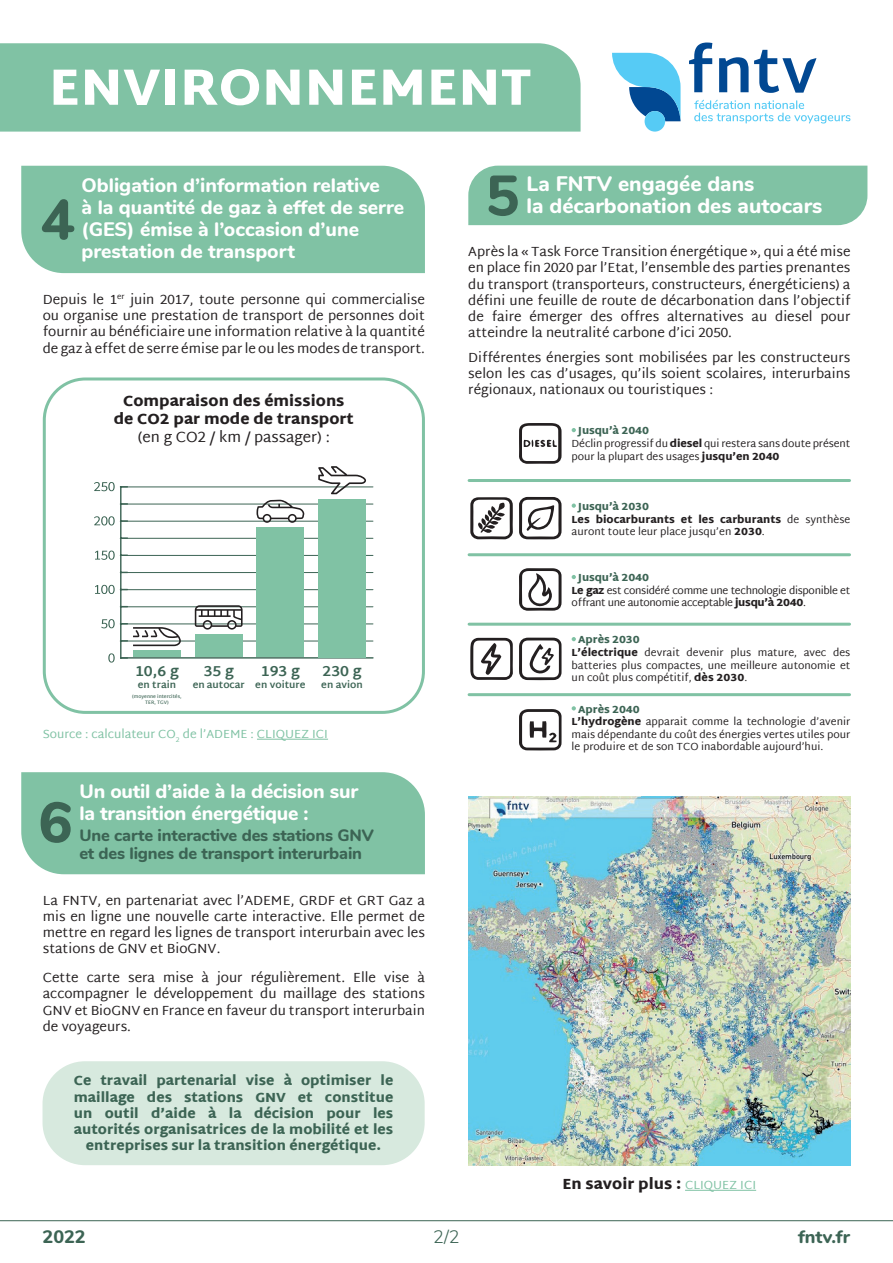
<style>
.page{position:relative;width:893px;height:1263px;background:#fff}
.page>*{position:absolute;margin:0;border:0;box-sizing:border-box;transform-origin:0 0}
.t1{font:800 56.85px "Nunito";color:#3c6454}
.t2{font:900 51.6px "Martel Sans";letter-spacing:.01em;color:#fff}
.t3{font:800 21px "Nunito";color:#fff}
.t4{font:800 19.5px/22.2px "Nunito";color:#fff}
.t5{font:800 18px "Nunito";color:#3c6454}
.t6{font:300 18px "Nunito";color:#3c6454}
.t7{font:800 16.5px "Nunito";letter-spacing:-.01em;color:#3c6454}
.t8{font:900 15px/18px "Martel Sans";color:#231f20;text-align:center}
.t9{font:15px "Martel Sans";color:#231f20}
.t10{font:700 14.7px "Martel Sans";color:#3c6454}
.t11{font:13.5px/16.2px "Martel Sans";color:#231f20;text-align:justify}
.t12{font:900 13.5px/16.2px "Martel Sans";color:#3c6454;text-align:center}
.t13{font:12px "Martel Sans";color:#80c2a4}
.t14{font:10.5px/12.6px "Martel Sans";color:#231f20}
.t15{font:10.5px/12.6px "Martel Sans";letter-spacing:-.03em;color:#231f20}
.t16{font:700 9.75px "Martel Sans";color:#3c6454}
.t17{font:600 4.95px/5.8px "Martel Sans";color:#3c6454;text-align:center}
.s1{font-weight:900;color:#3c6454}
.s2{font-weight:900}
.s3{font-weight:400;font-size:12px;color:#80c2a4}
</style>
<div class="page">
<div style="left:0;top:43px;width:581px;height:89px;background:#80c2a4"></div>
<hr style="left:0;top:1220px;width:893px;height:1px;background:#3c6454">
<div style="left:21px;top:166px;width:404px;height:107px;background:#80c2a4"></div>
<hr style="left:685px;top:1190px;width:71px;height:1px;background:#80c2a4">
<hr style="left:257px;top:739px;width:71px;height:1px;background:#80c2a4">
<div style="left:468px;top:166px;width:399px;height:59px;background:#80c2a4"></div>
<div style="left:21px;top:772px;width:404px;height:102px;background:#80c2a4"></div>
<div style="left:43px;top:1061px;width:382px;height:104px;background:#d7e9de;border-radius:43px"></div>
<svg style="left:572px;top:428px;width:4px;height:4px"></svg>
<img style="left:468px;top:796px;width:382px;height:369px">
<svg style="left:572px;top:706px;width:4px;height:4px"></svg>
<svg style="left:572px;top:637px;width:4px;height:4px"></svg>
<svg style="left:572px;top:575px;width:4px;height:4px"></svg>
<svg style="left:572px;top:503px;width:4px;height:5px"></svg>
<hr style="left:469px;top:479px;width:380px;height:3px;background:#80c2a4">
<hr style="left:469px;top:553px;width:380px;height:3px;background:#80c2a4">
<hr style="left:469px;top:623px;width:380px;height:3px;background:#80c2a4">
<hr style="left:469px;top:693px;width:380px;height:3px;background:#80c2a4">
<svg style="left:519px;top:423px;width:43px;height:41px"></svg>
<svg style="left:519px;top:568px;width:43px;height:43px"></svg>
<svg style="left:519px;top:497px;width:43px;height:42px"></svg>
<svg style="left:519px;top:638px;width:43px;height:42px"></svg>
<svg style="left:519px;top:709px;width:43px;height:41px"></svg>
<svg style="left:470px;top:497px;width:43px;height:42px"></svg>
<svg style="left:470px;top:638px;width:43px;height:42px"></svg>
<div style="left:43px;top:377px;width:382px;height:337px;border:3px solid #80c2a4;border-radius:41px"></div>
<svg style="left:108px;top:653px;width:7px;height:10px"></svg>
<svg style="left:101px;top:619px;width:14px;height:9px"></svg>
<svg style="left:95px;top:585px;width:20px;height:9px"></svg>
<svg style="left:95px;top:550px;width:20px;height:10px"></svg>
<svg style="left:94px;top:516px;width:21px;height:9px"></svg>
<svg style="left:94px;top:482px;width:21px;height:9px"></svg>
<hr style="left:120px;top:487px;width:1px;height:171px;background:#3c6454">
<hr style="left:120px;top:624px;width:253px;height:1px;background:#3c6454">
<hr style="left:120px;top:606px;width:253px;height:1px;background:#3c6454">
<hr style="left:120px;top:589px;width:253px;height:1px;background:#3c6454">
<hr style="left:120px;top:572px;width:253px;height:1px;background:#3c6454">
<hr style="left:120px;top:555px;width:253px;height:1px;background:#3c6454">
<hr style="left:120px;top:538px;width:253px;height:1px;background:#3c6454">
<hr style="left:120px;top:521px;width:253px;height:1px;background:#3c6454">
<hr style="left:120px;top:504px;width:253px;height:1px;background:#3c6454">
<hr style="left:120px;top:487px;width:253px;height:1px;background:#3c6454">
<hr style="left:120px;top:641px;width:253px;height:1px;background:#3c6454">
<hr style="left:121px;top:657px;width:252px;height:2px;background:#3c6454">
<div style="left:133px;top:650px;width:48px;height:7px;background:#80c2a4"></div>
<div style="left:195px;top:634px;width:48px;height:23px;background:#80c2a4"></div>
<div style="left:257px;top:527px;width:47px;height:130px;background:#80c2a4"></div>
<div style="left:318px;top:499px;width:48px;height:158px;background:#80c2a4"></div>
<svg style="left:195px;top:605px;width:48px;height:25px"></svg>
<svg style="left:257px;top:500px;width:47px;height:23px"></svg>
<svg style="left:318px;top:466px;width:48px;height:28px"></svg>
<svg style="left:133px;top:627px;width:48px;height:19px"></svg>
<svg style="left:612px;top:53px;width:68px;height:68px"></svg>
<svg style="left:694px;top:100px;width:156px;height:24px"></svg>
<svg style="left:689px;top:43px;width:23px;height:49px"></svg>
<svg style="left:719px;top:50px;width:97px;height:43px"></svg>
<div style="left:645px;top:111px;width:20px;height:21px;background:#56cbf5;border-radius:50%"></div>
<h2 class="t2" style="left:49px;top:57px;width:484px">ENVIRONNEMENT</h2>
<h3 class="t4" style="left:82px;top:173px;width:324px">Obligation d’information relative<br>à la quantité de gaz à effet de serre (GES) émise à l’occasion d’une prestation de transport</h3>
<h1 class="t1" style="left:41px;top:178px;width:36px">4</h1>
<p class="t11" style="left:43px;top:291px;width:384px">Depuis le 1<sup>er</sup> juin 2017, toute personne qui commercialise ou organise une prestation de transport de personnes doit fournir au bénéficiaire une information relative à la quantité de gaz à effet de serre émise par le ou les modes de transport.</p>
<p class="t8" style="left:114px;top:392px;width:242px">Comparaison des émissions de CO2 par mode de transport</p>
<p class="t9" style="left:138px;top:428px;width:194px">(en g CO2 / km / passager) :</p>
<p class="t10" style="left:135px;top:662px;width:45px">10,6 g</p>
<p class="t16" style="left:138px;top:678px;width:40px">en train</p>
<p class="t17" style="left:132px;top:693px;width:51px">(moyenne intercités,<br>TER, TGV)</p>
<p class="t10" style="left:204px;top:662px;width:32px">35 g</p>
<p class="t16" style="left:193px;top:678px;width:54px">en autocar</p>
<p class="t10" style="left:261px;top:662px;width:41px">193 g</p>
<p class="t16" style="left:255px;top:678px;width:52px">en voiture</p>
<p class="t10" style="left:323px;top:662px;width:41px">230 g</p>
<p class="t16" style="left:321px;top:678px;width:43px">en avion</p>
<p class="t13" style="left:43px;top:727px;width:287px">Source : calculateur CO<sub>2</sub> de l’ADEME : CLIQUEZ ICI</p>
<h1 class="t1" style="left:39px;top:781px;width:36px">6</h1>
<h3 class="t4" style="left:79px;top:779px;width:280px;line-height:21.6px">Un outil d’aide à la décision sur la transition énergétique :</h3>
<p class="t7" style="left:79px;top:823px;width:296px">Une carte interactive des stations GNV</p>
<p class="t7" style="left:79px;top:841px;width:284px">et des lignes de transport interurbain</p>
<p class="t11" style="left:43px;top:892px;width:384px">La FNTV, en partenariat avec l’ADEME, GRDF et GRT Gaz a mis en ligne une nouvelle carte interactive. Elle permet de mettre en regard les lignes de transport interurbain avec les stations de GNV et BioGNV.</p>
<p class="t11" style="left:43px;top:969px;width:384px">Cette carte sera mise à jour régulièrement. Elle vise à accompagner le développement du maillage des stations GNV et BioGNV en France en faveur du transport interurbain de voyageurs.</p>
<p class="t12" style="left:74px;top:1073px;width:321px">Ce travail partenarial vise à optimiser le maillage des stations GNV et constitue un outil d’aide à la décision pour les autorités organisatrices de la mobilité et les entreprises sur la transition énergétique.</p>
<h1 class="t1" style="left:486px;top:154px;width:36px">5</h1>
<h3 class="t3" style="left:526px;top:168px;width:229px">La FNTV engagée dans</h3>
<h3 class="t3" style="left:526px;top:190px;width:297px">la décarbonation des autocars</h3>
<p class="t11" style="left:468px;top:243px;width:384px">Après la « Task Force Transition énergétique », qui a été mise en place fin 2020 par l’Etat, l’ensemble des parties prenantes du transport (transporteurs, constructeurs, énergéticiens) a défini une feuille de route de décarbonation dans l’objectif de faire émerger des offres alternatives au diesel pour atteindre la neutralité carbone d’ici 2050.</p>
<p class="t11" style="left:468px;top:349px;width:384px">Différentes énergies sont mobilisées par les constructeurs selon les cas d’usages, qu’ils soient scolaires, interurbains régionaux, nationaux ou touristiques :</p>
<p class="t14" style="left:572px;top:424px;width:280px;text-indent:7px"><span class="s1">Jusqu’à 2040<br></span>Déclin progressif du <span class="s2">diesel</span> qui restera sans doute présent pour la plupart des usages <span class="s2">jusqu’en 2040</span></p>
<p class="t14" style="left:572px;top:500px;width:280px;text-indent:7px"><span class="s1">Jusqu’à 2030<br></span><span class="s2">Les biocarburants et les carburants</span> de synthèse auront toute leur place jusqu’en <span class="s2">2030</span>.</p>
<p class="t15" style="left:572px;top:571px;width:280px;text-indent:7px"><span class="s1">Jusqu’à 2040<br></span><span class="s2">Le gaz</span> est considéré comme une technologie disponible et offrant une autonomie acceptable <span class="s2">jusqu’à 2040</span>.</p>
<p class="t14" style="left:572px;top:633px;width:280px;text-indent:7px"><span class="s1">Après 2030<br></span><span class="s2">L’électrique</span> devrait devenir plus mature, avec des batteries plus compactes, une meilleure autonomie et un coût plus compétitif, <span class="s2">dès 2030</span>.</p>
<p class="t14" style="left:572px;top:703px;width:280px;text-indent:7px"><span class="s1">Après 2040<br></span><span class="s2">L’hydrogène</span> apparait comme la technologie d’avenir mais dépendante du coût des énergies vertes utiles pour le produire et de son TCO inabordable aujourd’hui.</p>
<p class="t8" style="left:562px;top:1175px;width:195px">En savoir plus : <span class="s3">CLIQUEZ ICI</span></p>
<h3 class="t6" style="left:433px;top:1223px;width:28px">2/2</h3>
<h3 class="t5" style="left:43px;top:1223px;width:45px">2022</h3>
<h3 class="t5" style="left:798px;top:1223px;width:53px">fntv.fr</h3>
</div>
